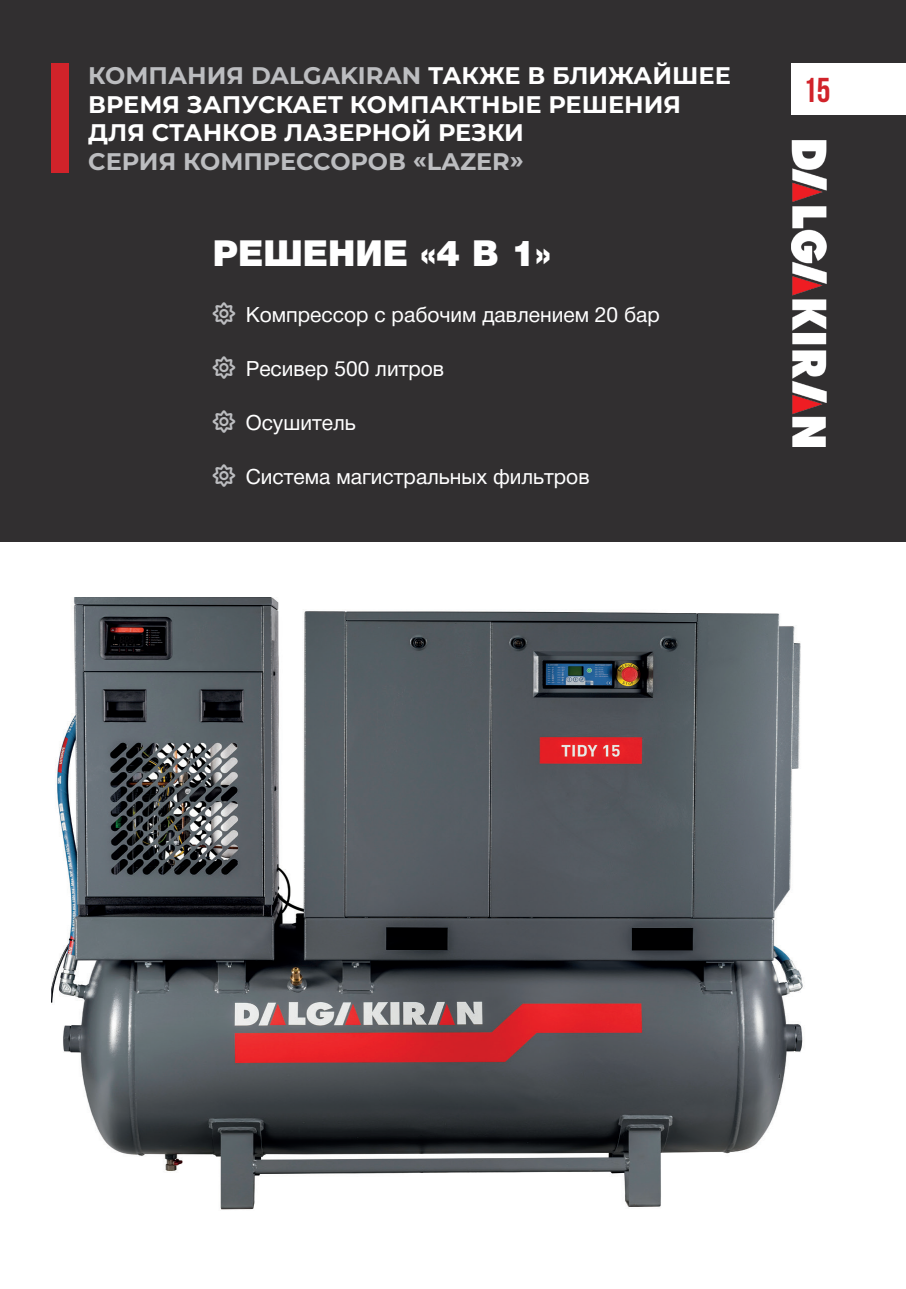
<style>
.page{position:relative;width:906px;height:1289px;background:#fff}
.page>*{position:absolute;margin:0;border:0;box-sizing:border-box;transform-origin:0 0}
.Заголовок{font:900 36px "Helvetica Neue Cyr";color:#fff}
.t1{font:700 34.5px "Bebas Neue";color:#d1232a}
.Заголовок-2{font:700 24px/28.8px "Montserrat";color:#fff}
.Основной{font:21px "Helvetica Neue Cyr";color:#fff}
.s1{color:#bcbdc0}
</style>
<div class="page">
<div style="left:0;top:0;width:906px;height:541px;background:#312f30"></div>
<img style="left:791px;top:140px;width:35px;height:306px">
<div style="left:51px;top:64px;width:17px;height:109px;background:#d1232a"></div>
<img style="left:51px;top:598px;width:752px;height:612px">
<div style="left:791px;top:64px;width:115px;height:51px;background:#fff"></div>
<p class="Заголовок-2" style="left:88px;top:60px;width:644px"><span class="s1">КОМПАНИЯ DALGAKIRAN</span> ТАКЖЕ В БЛИЖАЙШЕЕ<br>ВРЕМЯ ЗАПУСКАЕТ КОМПАКТНЫЕ РЕШЕНИЯ<br>ДЛЯ СТАНКОВ ЛАЗЕРНОЙ РЕЗКИ<br><span class="s1">СЕРИЯ КОМПРЕССОРОВ «LAZER»</span></p>
<p class="Заголовок" style="left:213px;top:233px;width:340px">РЕШЕНИЕ «4 В 1»</p>
<p class="Основной" style="left:246px;top:303px;width:416px">Компрессор с рабочим давлением 20 бар</p>
<p class="Основной" style="left:246px;top:357px;width:200px">Ресивер 500 литров</p>
<p class="Основной" style="left:246px;top:411px;width:111px">Осушитель</p>
<p class="Основной" style="left:246px;top:464px;width:345px">Система магистральных фильтров</p>
<p class="t1" style="left:803px;top:71px;width:29px">15</p>
</div>
